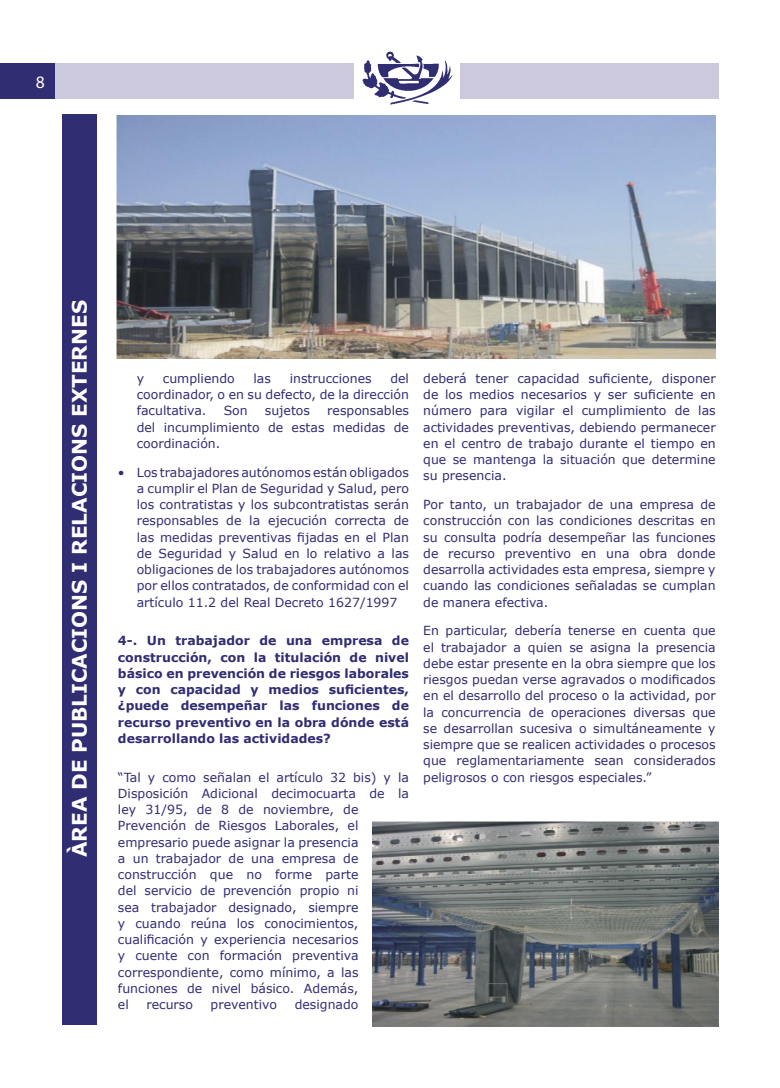
<style>
.page{position:relative;width:780px;height:1088px;background:#fff}
.page>*{position:absolute;margin:0;border:0;box-sizing:border-box;transform-origin:0 0}
.t1{font:700 20px "Verdana";color:#fff}
.t2{font:700 17.5px "News Gothic";color:#fff}
.Normal__Web{font:12.5px/16.2px "Verdana";color:#312d72;text-align:justify}
.t3{font:700 12.5px/16.2px "Verdana";color:#312d72;text-align:justify}
</style>
<div class="page">
<img style="left:116px;top:116px;width:599px;height:242px">
<img style="left:372px;top:821px;width:346px;height:206px">
<div style="left:0;top:64px;width:56px;height:35px;background:#312d72"></div>
<div style="left:460px;top:64px;width:259px;height:35px;background:#ccc9de"></div>
<div style="left:56px;top:64px;width:298px;height:35px;background:#ccc9de"></div>
<img style="left:363px;top:51px;width:89px;height:54px">
<div style="left:62px;top:114px;width:35px;height:910px;background:#312d72"></div>
<h2 class="t2" style="left:36px;top:72px;width:10px">8</h2>
<p class="t1" style="left:67px;top:857px;width:558px;rotate:-90deg">ÀREA DE PUBLICACIONS I RELACIONS EXTERNES</p>
<p class="Normal__Web" style="left:137px;top:370px;width:9px">y</p>
<p class="Normal__Web" style="left:163px;top:370px;width:73px">cumpliendo</p>
<p class="Normal__Web" style="left:253px;top:370px;width:19px">las</p>
<p class="Normal__Web" style="left:290px;top:370px;width:83px">instrucciones</p>
<p class="Normal__Web" style="left:137px;top:370px;width:274px;text-indent:254px">del coordinador, o en su defecto, de la dirección facultativa.</p>
<p class="Normal__Web" style="left:137px;top:402px;width:274px;text-indent:190px">responsables del incumplimiento de estas medidas de coordinación.</p>
<p class="Normal__Web" style="left:137px;top:463px;width:274px;text-indent:-19px">• Los trabajadores autónomos están obligados a cumplir el Plan de Seguridad y Salud, pero los contratistas y los subcontratistas serán responsables de la ejecución correcta de las medidas preventivas fijadas en el Plan de Seguridad y Salud en lo relativo a las obligaciones de los trabajadores autónomos por ellos contratados, de conformidad con el artículo 11.2 del Real Decreto 1627/1997</p>
<p class="t3" style="left:118px;top:632px;width:292px">4-. Un trabajador de una empresa de construcción, con la titulación de nivel básico en prevención de riesgos laborales y con capacidad y medios suficientes, ¿puede desempeñar las funciones de recurso preventivo en la obra dónde está desarrollando las actividades?</p>
<p class="Normal__Web" style="left:118px;top:768px;width:292px;text-align:left">“Tal y como señalan el artículo 32 bis) y la Disposición Adicional decimocuarta de la ley 31/95, de 8 de noviembre, de Prevención de Riesgos Laborales, el empresario puede asignar la presencia<br>a un trabajador de una empresa de construcción que no forme parte<br>del servicio de prevención propio ni<br>sea trabajador designado, siempre<br>y cuando reúna los conocimientos, cualificación y experiencia necesarios<br>y cuente con formación preventiva correspondiente, como mínimo, a las funciones de nivel básico. Además,<br>el</p>
<p class="Normal__Web" style="left:224px;top:402px;width:26px">Son</p>
<p class="Normal__Web" style="left:265px;top:402px;width:47px">sujetos</p>
<p class="Normal__Web" style="left:146px;top:996px;width:48px">recurso</p>
<p class="Normal__Web" style="left:211px;top:996px;width:68px">preventivo</p>
<p class="Normal__Web" style="left:295px;top:996px;width:65px">designado</p>
<p class="Normal__Web" style="left:423px;top:370px;width:294px">deberá tener capacidad suficiente, disponer de los medios necesarios y ser suficiente en número para vigilar el cumplimiento de las actividades preventivas, debiendo permanecer en el centro de trabajo durante el tiempo en que se mantenga la situación que determine su presencia.</p>
<p class="Normal__Web" style="left:423px;top:496px;width:294px">Por tanto, un trabajador de una empresa de construcción con las condiciones descritas en su consulta podría desempeñar las funciones de recurso preventivo en una obra donde desarrolla actividades esta empresa, siempre y cuando las condiciones señaladas se cumplan de manera efectiva.</p>
<p class="Normal__Web" style="left:423px;top:622px;width:294px">En particular, debería tenerse en cuenta que el trabajador a quien se asigna la presencia debe estar presente en la obra siempre que los riesgos puedan verse agravados o modificados en el desarrollo del proceso o la actividad, por la concurrencia de operaciones diversas que se desarrollan sucesiva o simultáneamente y siempre que se realicen actividades o procesos que reglamentariamente sean considerados peligrosos o con riesgos especiales.”</p>
</div>
